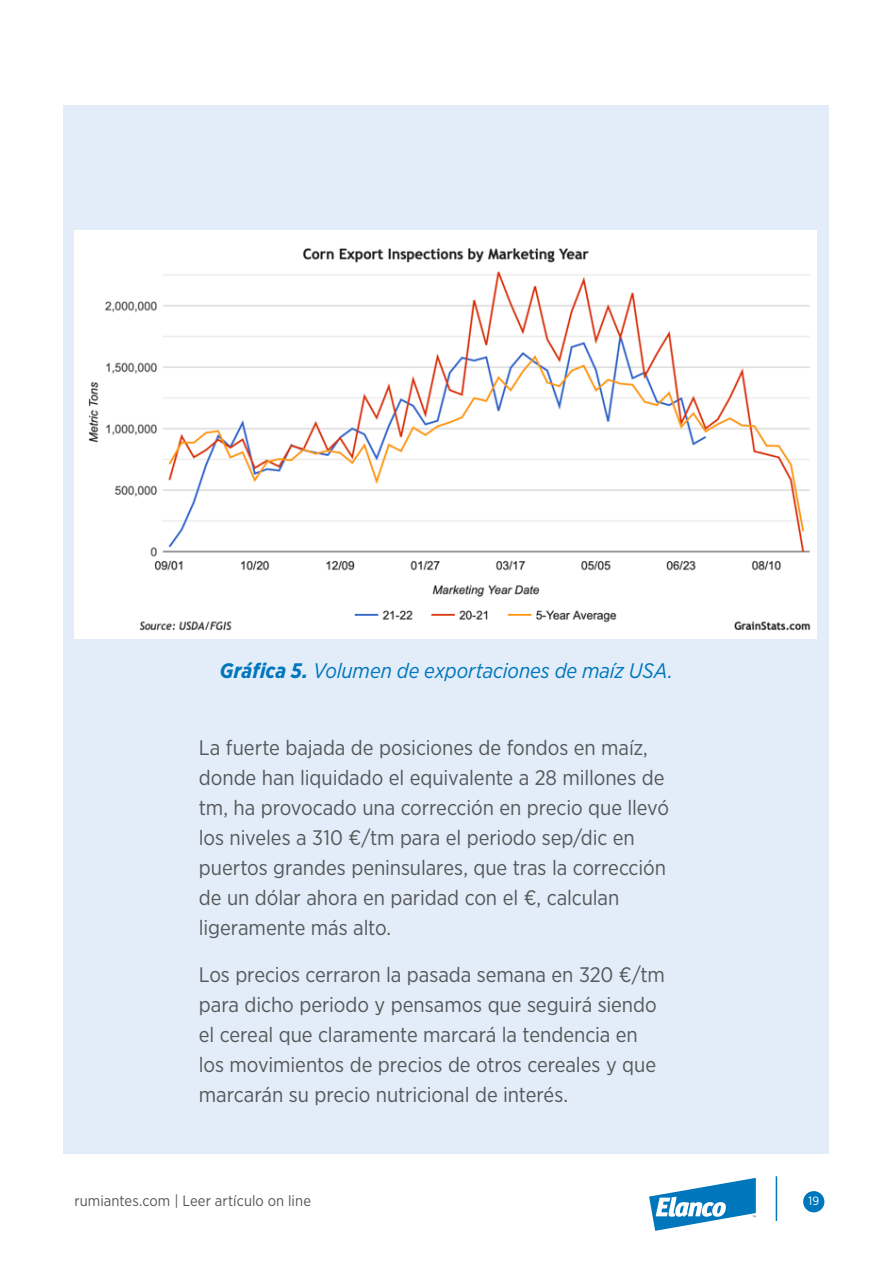
<style>
.page{position:relative;width:893px;height:1263px;background:#fff}
.page>*{position:absolute;margin:0;border:0;box-sizing:border-box;transform-origin:0 0}
.Online_txt{font:21px/30px "Gotham Narrow";letter-spacing:-.005em;color:#56585a}
.Online_txt-2{font:italic 21px "Gotham Narrow";letter-spacing:-.005em;color:#0076bc}
.t1{font:15px "Gotham Narrow";letter-spacing:.005em;color:#56585a}
.t2{font:12px "Gotham Narrow";color:#fff}
.s1{font-weight:700}
</style>
<div class="page">
<div style="left:64px;top:105px;width:765px;height:1048px;background:#e2edf9"></div>
<div style="left:803px;top:1191px;width:21px;height:21px;background:#0076bc;border-radius:50%"></div>
<hr style="left:776px;top:1176px;width:1px;height:45px;background:#0076bc">
<svg style="left:649px;top:1178px;width:107px;height:53px"></svg>
<img style="left:74px;top:231px;width:743px;height:407px">
<p class="Online_txt-2" style="left:220px;top:658px;width:455px"><span class="s1">Gráfica 5.</span> Volumen de exportaciones de maíz USA.</p>
<p class="Online_txt" style="left:199px;top:732px;width:472px">La fuerte bajada de posiciones de fondos en maíz, donde han liquidado el equivalente a 28 millones de tm, ha provocado una corrección en precio que llevó los niveles a 310 €/tm para el periodo sep/dic en puertos grandes peninsulares, que tras la corrección de un dólar ahora en paridad con el €, calculan ligeramente más alto.</p>
<p class="Online_txt" style="left:199px;top:959px;width:467px">Los precios cerraron la pasada semana en 320 €/tm para dicho periodo y pensamos que seguirá siendo el cereal que claramente marcará la tendencia en los movimientos de precios de otros cereales y que marcarán su precio nutricional de interés.</p>
<p class="t1" style="left:74px;top:1191px;width:238px">rumiantes.com | Leer artículo on line</p>
<p class="t2" style="left:808px;top:1194px;width:12px">19</p>
</div>
